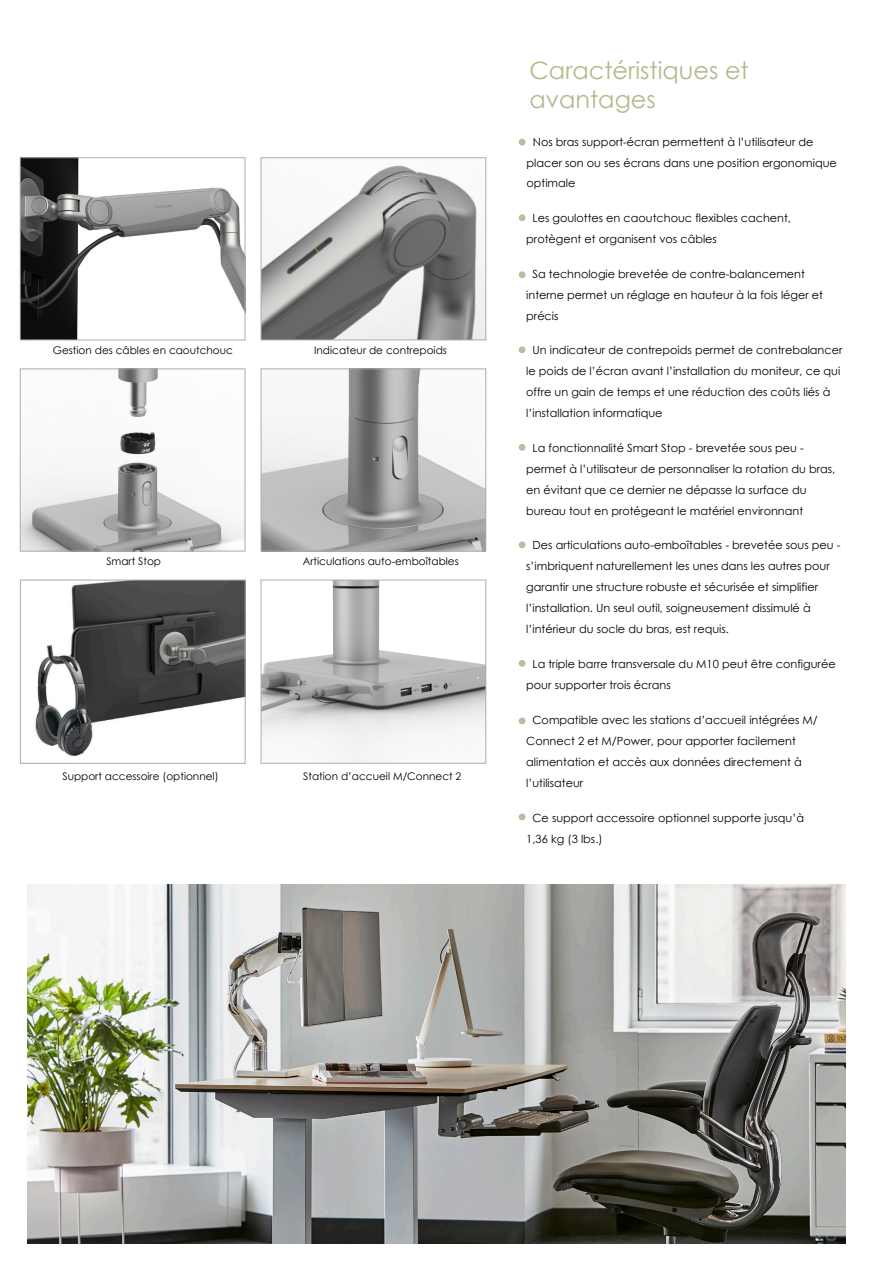
<style>
.page{position:relative;width:893px;height:1263px;background:#fff}
.page>*{position:absolute;margin:0;border:0;box-sizing:border-box;transform-origin:0 0}
.t1{font:24px/28.8px "Century Gothic";color:#aebc8b}
.t2{font:11.25px/21px "Century Gothic";color:#000}
.t3{font:10.5px "Century Gothic";color:#000}
</style>
<div class="page">
<div style="left:519px;top:139px;width:7px;height:7px;background:#afc39d;border-radius:50%"></div>
<div style="left:519px;top:214px;width:7px;height:7px;background:#afc39d;border-radius:50%"></div>
<div style="left:519px;top:271px;width:7px;height:7px;background:#afc39d;border-radius:50%"></div>
<div style="left:519px;top:346px;width:7px;height:7px;background:#afc39d;border-radius:50%"></div>
<div style="left:519px;top:444px;width:7px;height:7px;background:#afc39d;border-radius:50%"></div>
<div style="left:519px;top:541px;width:7px;height:7px;background:#afc39d;border-radius:50%"></div>
<div style="left:519px;top:660px;width:7px;height:7px;background:#afc39d;border-radius:50%"></div>
<div style="left:519px;top:717px;width:7px;height:7px;background:#afc39d;border-radius:50%"></div>
<div style="left:519px;top:813px;width:7px;height:7px;background:#afc39d;border-radius:50%"></div>
<img style="left:263px;top:165px;width:221px;height:173px">
<div style="left:261px;top:158px;width:225px;height:182px;border:1px solid #acadb1"></div>
<img style="left:22px;top:371px;width:221px;height:178px">
<div style="left:20px;top:369px;width:225px;height:182px;border:1px solid #acadb1"></div>
<img style="left:263px;top:371px;width:221px;height:178px">
<div style="left:261px;top:369px;width:225px;height:182px;border:1px solid #acadb1"></div>
<img style="left:22px;top:160px;width:221px;height:178px">
<div style="left:20px;top:158px;width:225px;height:182px;border:1px solid #acadb1"></div>
<img style="left:27px;top:885px;width:818px;height:358px">
<img style="left:35px;top:582px;width:208px;height:174px">
<div style="left:20px;top:580px;width:225px;height:183px;border:1px solid #acadb1"></div>
<img style="left:263px;top:582px;width:221px;height:179px">
<div style="left:261px;top:580px;width:225px;height:183px;border:1px solid #acadb1"></div>
<p class="t3" style="left:53px;top:343px;width:182px">Gestion des câbles en caoutchouc</p>
<p class="t3" style="left:314px;top:343px;width:134px">Indicateur de contrepoids</p>
<p class="t3" style="left:106px;top:554px;width:56px">Smart Stop</p>
<p class="t3" style="left:303px;top:554px;width:158px">Articulations auto-emboîtables</p>
<p class="t3" style="left:62px;top:769px;width:158px">Support accessoire (optionnel)</p>
<p class="t3" style="left:303px;top:769px;width:160px">Station d’accueil M/Connect 2</p>
<h1 class="t1" style="left:529px;top:55px;width:221px">Caractéristiques et avantages</h1>
<p class="t2" style="left:526px;top:131px;width:312px;text-indent:6px">Nos bras support-écran permettent à l’utilisateur de placer son ou ses écrans dans une position ergonomique optimale</p>
<p class="t2" style="left:526px;top:208px;width:266px;text-indent:6px">Les goulottes en caoutchouc flexibles cachent, protègent et organisent vos câbles</p>
<p class="t2" style="left:526px;top:263px;width:298px;text-indent:6px">Sa technologie brevetée de contre-balancement interne permet un réglage en hauteur à la fois léger et précis</p>
<p class="t2" style="left:526px;top:340px;width:318px;text-indent:6px">Un indicateur de contrepoids permet de contrebalancer le poids de l’écran avant l’installation du moniteur, ce qui offre un gain de temps et une réduction des coûts liés à l’installation informatique</p>
<p class="t2" style="left:526px;top:437px;width:311px;text-indent:6px">La fonctionnalité Smart Stop - brevetée sous peu - permet à l’utilisateur de personnaliser la rotation du bras, en évitant que ce dernier ne dépasse la surface du bureau tout en protégeant le matériel environnant</p>
<p class="t2" style="left:526px;top:535px;width:316px;text-indent:6px">Des articulations auto-emboîtables - brevetée sous peu - s’imbriquent naturellement les unes dans les autres pour garantir une structure robuste et sécurisée et simplifier l’installation. Un seul outil, soigneusement dissimulé à l’intérieur du socle du bras, est requis.</p>
<p class="t2" style="left:526px;top:653px;width:311px;text-indent:6px">La triple barre transversale du M10 peut être configurée pour supporter trois écrans</p>
<p class="t2" style="left:526px;top:709px;width:293px;text-indent:6px">Compatible avec les stations d’accueil intégrées M/ Connect 2 et M/Power, pour apporter facilement alimentation et accès aux données directement à l’utilisateur</p>
<p class="t2" style="left:526px;top:807px;width:279px;text-indent:6px">Ce support accessoire optionnel supporte jusqu’à<br>1,36 kg (3 lbs.)</p>
</div>
